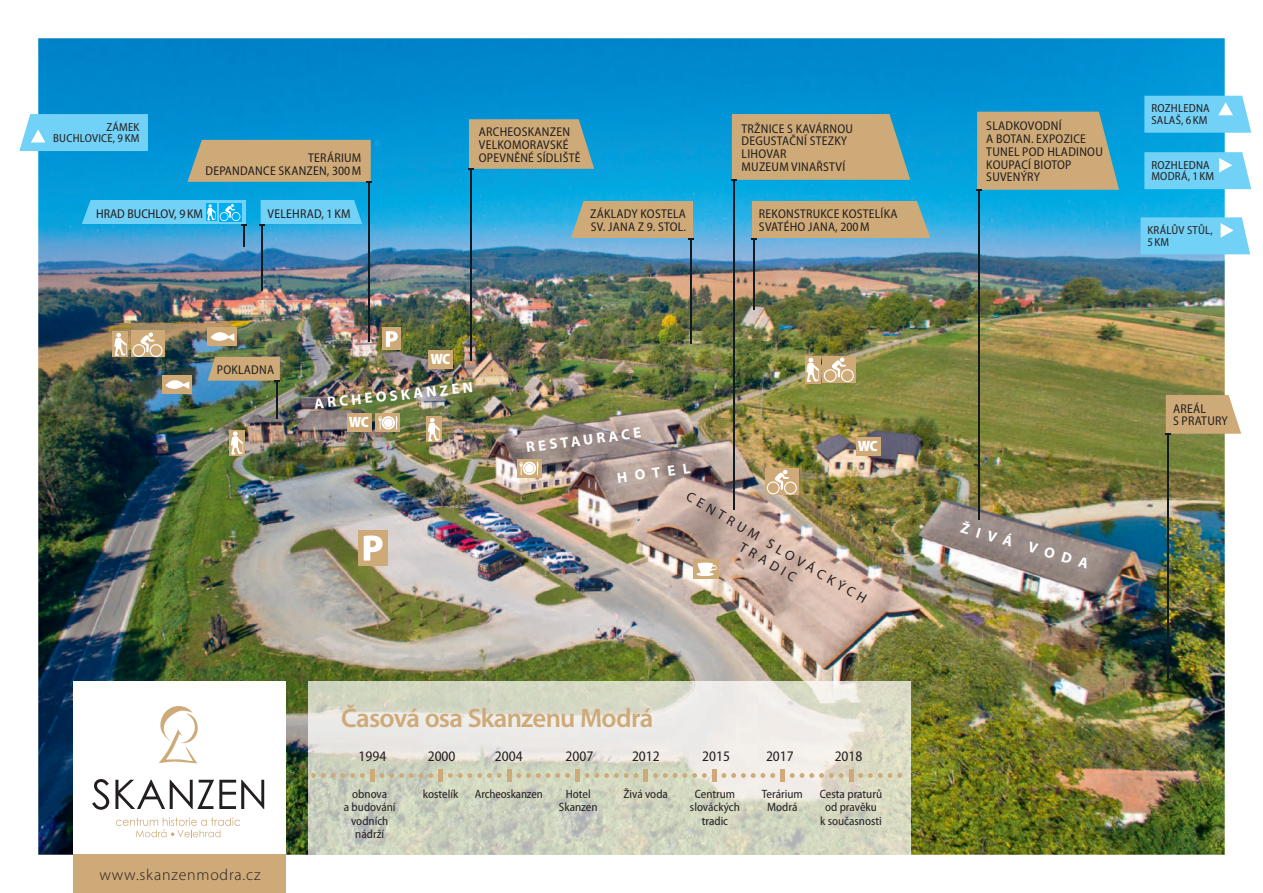
<style>
.page{position:relative;width:1263px;height:893px;background:#fff}
.page>*{position:absolute;margin:0;border:0;box-sizing:border-box;transform-origin:0 0}
.t1{font:600 26.85px "Myriad Pro";letter-spacing:-.03em;color:#ceaa78}
.t2{font:300 15.9px "Myriad Pro";letter-spacing:.05em;color:#231f20}
.t3{font:900 semi-condensed 15px "Myriad Pro";color:#fff}
.t4{font:700 14.85px "Myriad Pro";color:#fff}
.t5{font:semi-condensed 14.7px "Myriad Pro";color:#231f20}
.t6{font:13.8px/17px "Myriad Pro";color:#231f20;text-align:center}
.t7{font:semi-condensed 12.75px/12.8px "Myriad Pro";letter-spacing:.02em;color:#231f20}
.t8{font:semi-condensed 12.75px "Myriad Pro";color:#231f20}
.t9{font:semi-condensed 12.15px/13.4px "Myriad Pro";color:#231f20;text-align:center}
.t10{font:semi-condensed 11.7px/11.7px "Myriad Pro";letter-spacing:.02em;color:#231f20}
</style>
<div class="page">
<img style="left:38px;top:38px;width:1187px;height:817px">
<img style="left:309px;top:681px;width:601px;height:174px">
<div style="left:74px;top:681px;width:212px;height:176px;background:#fff"></div>
<svg style="left:159px;top:706px;width:39px;height:57px"></svg>
<svg style="left:92px;top:779px;width:17px;height:31px"></svg>
<svg style="left:115px;top:780px;width:149px;height:29px"></svg>
<svg style="left:116px;top:817px;width:124px;height:20px"></svg>
<hr style="left:276px;top:381px;width:1px;height:37px;background:#101a21">
<svg style="left:208px;top:357px;width:72px;height:25px;background:#c0a57b"></svg>
<hr style="left:262px;top:225px;width:1px;height:66px;background:#101a21">
<svg style="left:260px;top:200px;width:102px;height:25px;background:#6acdf3"></svg>
<hr style="left:753px;top:238px;width:1px;height:72px;background:#101a21">
<svg style="left:751px;top:201px;width:179px;height:38px;background:#c4aa7e"></svg>
<hr style="left:1167px;top:434px;width:1px;height:247px;background:#101a21">
<svg style="left:1165px;top:395px;width:76px;height:39px;background:#d0af81"></svg>
<hr style="left:470px;top:169px;width:1px;height:191px;background:#101a21">
<svg style="left:468px;top:119px;width:126px;height:51px;background:#bba880"></svg>
<hr style="left:733px;top:180px;width:1px;height:330px;background:#101a21">
<svg style="left:731px;top:114px;width:179px;height:67px;background:#bea87f"></svg>
<hr style="left:978px;top:190px;width:1px;height:330px;background:#101a21">
<svg style="left:976px;top:112px;width:143px;height:79px;background:#bba881"></svg>
<hr style="left:691px;top:238px;width:1px;height:106px;background:#101a21">
<svg style="left:571px;top:201px;width:123px;height:38px;background:#c1aa80"></svg>
<hr style="left:368px;top:182px;width:1px;height:160px;background:#101a21">
<svg style="left:187px;top:140px;width:184px;height:43px;background:#bfa87e"></svg>
<div style="left:74px;top:855px;width:212px;height:38px;background:#ceaa78"></div>
<div style="left:804px;top:356px;width:16px;height:27px;background:#ceaa78"></div>
<div style="left:113px;top:331px;width:15px;height:26px;background:#ceaa78"></div>
<div style="left:229px;top:430px;width:16px;height:26px;background:#ceaa78"></div>
<div style="left:426px;top:416px;width:15px;height:26px;background:#ceaa78"></div>
<div style="left:358px;top:530px;width:30px;height:36px;background:#ceaa78"></div>
<div style="left:208px;top:328px;width:29px;height:18px;background:#ceaa78"></div>
<div style="left:765px;top:468px;width:34px;height:26px;background:#ceaa78"></div>
<svg style="left:131px;top:331px;width:33px;height:26px"></svg>
<svg style="left:231px;top:431px;width:13px;height:24px"></svg>
<svg style="left:428px;top:418px;width:12px;height:23px"></svg>
<svg style="left:767px;top:470px;width:30px;height:24px"></svg>
<svg style="left:114px;top:332px;width:48px;height:25px"></svg>
<svg style="left:82px;top:200px;width:165px;height:47px;background:#50b8e6"></svg>
<svg style="left:364px;top:535px;width:19px;height:25px"></svg>
<div style="left:383px;top:328px;width:18px;height:22px;background:#ceaa78"></div>
<div style="left:855px;top:437px;width:25px;height:19px;background:#ceaa78"></div>
<div style="left:428px;top:350px;width:25px;height:19px;background:#ceaa78"></div>
<div style="left:347px;top:413px;width:25px;height:19px;background:#ceaa78"></div>
<svg style="left:386px;top:331px;width:12px;height:16px"></svg>
<div style="left:162px;top:376px;width:30px;height:18px;background:#ceaa78"></div>
<svg style="left:165px;top:380px;width:24px;height:9px"></svg>
<svg style="left:210px;top:332px;width:24px;height:9px"></svg>
<div style="left:517px;top:459px;width:24px;height:19px;background:#ceaa78"></div>
<svg style="left:519px;top:461px;width:19px;height:14px"></svg>
<div style="left:376px;top:413px;width:24px;height:19px;background:#ceaa78"></div>
<svg style="left:378px;top:416px;width:19px;height:14px"></svg>
<svg style="left:311px;top:773px;width:591px;height:5px;background:#d4c9ac"></svg>
<div style="left:370px;top:769px;width:5px;height:13px;background:#ceaa78"></div>
<div style="left:438px;top:769px;width:5px;height:13px;background:#ceaa78"></div>
<hr style="left:507px;top:769px;width:4px;height:13px;background:#ceaa78">
<div style="left:643px;top:769px;width:5px;height:13px;background:#ceaa78"></div>
<hr style="left:712px;top:769px;width:4px;height:13px;background:#ceaa78">
<div style="left:575px;top:769px;width:5px;height:13px;background:#ceaa78"></div>
<div style="left:780px;top:769px;width:5px;height:13px;background:#ceaa78"></div>
<hr style="left:849px;top:769px;width:4px;height:13px;background:#ceaa78">
<svg style="left:1140px;top:217px;width:110px;height:37px;background:#79d3f6"></svg>
<svg style="left:1144px;top:96px;width:107px;height:37px;background:#79d3f6"></svg>
<svg style="left:1144px;top:152px;width:107px;height:37px;background:#7ad3f6"></svg>
<svg style="left:19px;top:114px;width:129px;height:37px;background:#7bd3f6"></svg>
<div style="left:693px;top:559px;width:26px;height:20px;background:#ceaa78"></div>
<svg style="left:696px;top:563px;width:21px;height:13px"></svg>
<div style="left:822px;top:356px;width:33px;height:26px;background:#ceaa78"></div>
<svg style="left:806px;top:357px;width:48px;height:25px"></svg>
<p class="t10" style="left:53px;top:121px;width:88px;text-align:right">ZÁMEK<br>BUCHLOVICE, 9 KM</p>
<p class="t7" style="left:205px;top:151px;width:157px;text-align:right">TERÁRIUM<br>DEPANDANCE SKANZEN, 300 M</p>
<p class="t7" style="left:479px;top:126px;width:103px">ARCHEOSKANZEN<br>VELKOMORAVSKÉ<br>OPEVNĚNÉ SÍDLIŠTĚ</p>
<p class="t7" style="left:742px;top:122px;width:113px">TRŽNICE S KAVÁRNOU<br>DEGUSTAČNÍ STEZKY<br>LIHOVAR<br>MUZEUM VINAŘSTVÍ</p>
<p class="t7" style="left:986px;top:120px;width:118px">SLADKOVODNÍ<br>A BOTAN. EXPOZICE<br>TUNEL POD HLADINOU<br>KOUPACÍ BIOTOP<br>SUVENÝRY</p>
<p class="t8" style="left:96px;top:206px;width:108px">HRAD BUCHLOV, 9 KM</p>
<p class="t7" style="left:268px;top:207px;width:84px">VELEHRAD, 1 KM</p>
<p class="t7" style="left:759px;top:208px;width:140px">REKONSTRUKCE KOSTELÍKA<br>SVATÉHO JANA, 200 M</p>
<p class="t7" style="left:590px;top:208px;width:98px">ZÁKLADY KOSTELA<br>SV. JANA Z 9. STOL.</p>
<p class="t7" style="left:217px;top:363px;width:59px">POKLADNA</p>
<p class="t3" style="left:430px;top:351px;width:21px">WC</p>
<p class="t4" style="left:313px;top:394px;width:161px;rotate:-6deg">ARCHEOSKANZEN</p>
<p class="t3" style="left:349px;top:414px;width:21px">WC</p>
<p class="t4" style="left:525px;top:437px;width:117px;rotate:-7deg">RESTAURACE</p>
<p class="t4" style="left:616px;top:468px;width:75px;rotate:-7deg">HOTEL</p>
<p class="t3" style="left:858px;top:438px;width:21px">WC</p>
<p class="t6" style="left:692px;top:487px;width:208px;rotate:31deg">CENTRUM SLOVÁCKÝCH<br>TRADIC</p>
<h1 class="t1" style="left:341px;top:700px;width:314px">Časová osa Skanzenu Modrá</h1>
<p class="t5" style="left:359px;top:748px;width:29px">1994</p>
<p class="t5" style="left:428px;top:748px;width:29px">2000</p>
<p class="t5" style="left:495px;top:748px;width:29px">2004</p>
<p class="t5" style="left:565px;top:748px;width:29px">2007</p>
<p class="t5" style="left:632px;top:748px;width:29px">2012</p>
<p class="t5" style="left:702px;top:748px;width:29px">2015</p>
<p class="t5" style="left:766px;top:748px;width:29px">2017</p>
<p class="t5" style="left:835px;top:748px;width:29px">2018</p>
<p class="t9" style="left:344px;top:788px;width:53px">obnova<br>a budování vodních nádrží</p>
<p class="t9" style="left:423px;top:788px;width:37px">kostelík</p>
<p class="t9" style="left:475px;top:788px;width:69px">Archeoskanzen</p>
<p class="t9" style="left:623px;top:787px;width:46px">Živá voda</p>
<p class="t9" style="left:690px;top:788px;width:52px">Centrum slováckých tradic</p>
<p class="t9" style="left:559px;top:788px;width:40px">Hotel<br>Skanzen</p>
<p class="t9" style="left:762px;top:788px;width:42px">Terárium<br>Modrá</p>
<p class="t9" style="left:820px;top:788px;width:64px">Cesta praturů od pravěku<br>k současnosti</p>
<p class="t2" style="left:99px;top:866px;width:162px">www.skanzenmodra.cz</p>
<p class="t4" style="left:964px;top:518px;width:133px;rotate:16deg">ŽIVÁ VODA</p>
<p class="t10" style="left:1151px;top:103px;width:60px">ROZHLEDNA<br>SALAŠ, 6 KM</p>
<p class="t10" style="left:1151px;top:159px;width:64px">ROZHLEDNA<br>MODRÁ, 1 KM</p>
<p class="t10" style="left:1147px;top:224px;width:67px">KRÁLŮV STŮL,<br>5 KM</p>
<p class="t7" style="left:1173px;top:402px;width:56px">AREÁL<br>S PRATURY</p>
</div>
